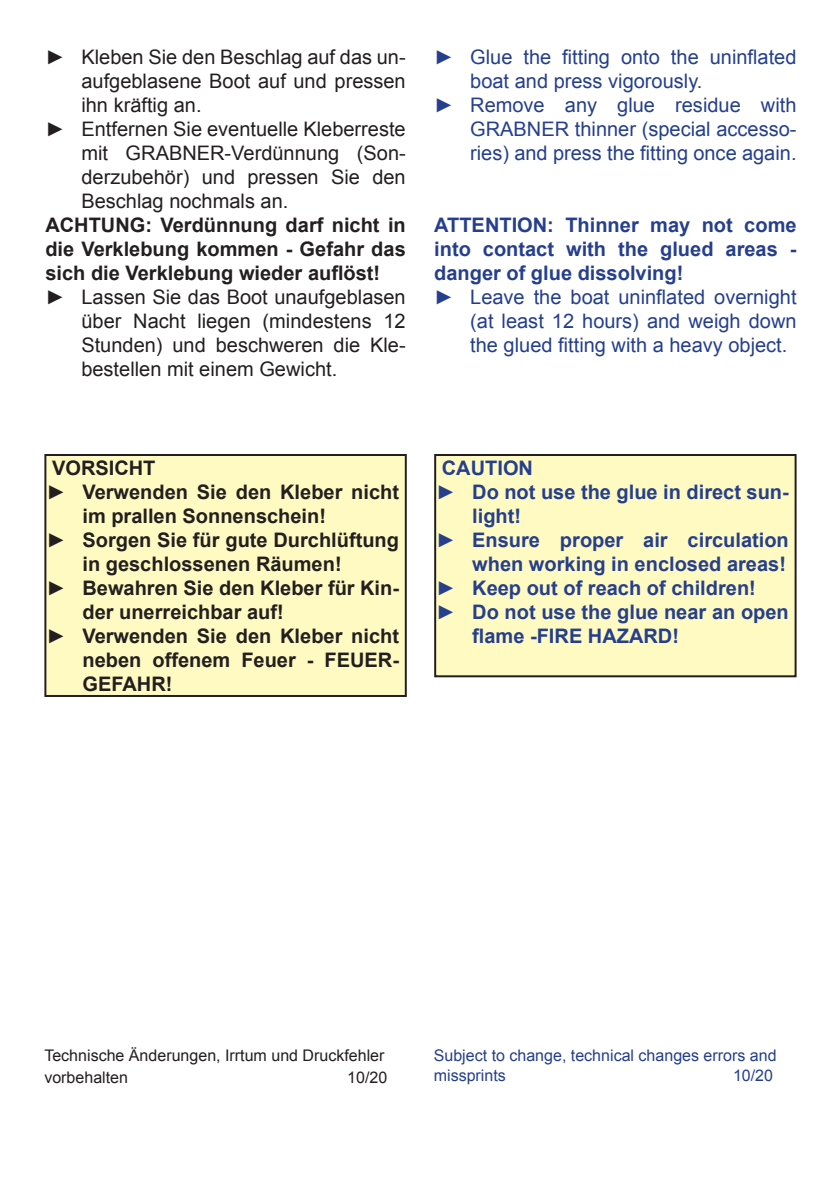
<style>
.page{position:relative;width:840px;height:1191px;background:#fff}
.page>*{position:absolute;margin:0;border:0;box-sizing:border-box;transform-origin:0 0}
.t1{font:700 20px "Arial";color:#231f20}
.t2{font:20px "Arial";color:#231f20}
.t3{font:700 20px "Arial";color:#253f8e}
.t4{font:20px "Arial";color:#253f8e}
.t5{font:16px/21.6px "Arial";color:#231f20}
.t6{font:16px/19.2px "Arial";color:#253f8e}
.s1{font-family:"Times New Roman"}
.s2{font-family:"Times New Roman";font-weight:400}
</style>
<div class="page">
<div style="left:45px;top:455px;width:360px;height:241px;background:#fffac1"></div>
<div style="left:44px;top:454px;width:362px;height:243px;border:2px solid #231f20"></div>
<div style="left:435px;top:455px;width:360px;height:221px;background:#fffac1"></div>
<div style="left:434px;top:454px;width:362px;height:223px;border:2px solid #231f20"></div>
<p class="t2" style="left:45px;top:44px;width:361px"><span class="s1">►</span> Kleben Sie den Beschlag auf das un-</p>
<p class="t2" style="left:81px;top:68px;width:325px">aufgeblasene Boot auf und pressen</p>
<p class="t2" style="left:81px;top:92px;width:122px">ihn kräftig an.</p>
<p class="t2" style="left:45px;top:116px;width:361px"><span class="s1">►</span> Entfernen Sie eventuelle Kleberreste</p>
<p class="t2" style="left:81px;top:140px;width:326px">mit GRABNER-Verdünnung (Son-</p>
<p class="t2" style="left:81px;top:164px;width:325px">derzubehör) und pressen Sie den</p>
<p class="t2" style="left:81px;top:188px;width:208px">Beschlag nochmals an.</p>
<p class="t1" style="left:45px;top:212px;width:16px">ACHTUNG</p>
<p class="t1" style="left:145px;top:212px;width:262px">: Verdünnung darf nicht in</p>
<p class="t1" style="left:45px;top:236px;width:361px">die Verklebung kommen - Gefahr das</p>
<p class="t1" style="left:45px;top:260px;width:336px">sich die Verklebung wieder auflöst!</p>
<p class="t2" style="left:45px;top:284px;width:361px"><span class="s1">►</span> Lassen Sie das Boot unaufgeblasen</p>
<p class="t2" style="left:81px;top:308px;width:325px">über Nacht liegen (mindestens 12</p>
<p class="t2" style="left:81px;top:332px;width:325px">Stunden) und beschweren die Kle-</p>
<p class="t2" style="left:81px;top:356px;width:257px">bestellen mit einem Gewicht.</p>
<p class="t4" style="left:434px;top:44px;width:363px"><span class="s1">►</span> Glue the fitting onto the uninflated</p>
<p class="t4" style="left:470px;top:68px;width:233px">boat and press vigorously.</p>
<p class="t4" style="left:434px;top:92px;width:363px"><span class="s1">►</span> Remove any glue residue with</p>
<p class="t4" style="left:470px;top:116px;width:327px">GRABNER thinner (special accesso-</p>
<p class="t4" style="left:470px;top:140px;width:328px">ries) and press the fitting once again.</p>
<p class="t3" style="left:434px;top:212px;width:14px">ATTENTION</p>
<p class="t3" style="left:547px;top:212px;width:251px">: Thinner may not come</p>
<p class="t3" style="left:434px;top:236px;width:363px">into contact with the glued areas -</p>
<p class="t3" style="left:434px;top:260px;width:250px">danger of glue dissolving!</p>
<p class="t4" style="left:434px;top:284px;width:363px"><span class="s1">►</span> Leave the boat uninflated overnight</p>
<p class="t4" style="left:470px;top:308px;width:328px">(at least 12 hours) and weigh down</p>
<p class="t4" style="left:470px;top:332px;width:318px">the glued fitting with a heavy object.</p>
<p class="t1" style="left:52px;top:454px;width:14px">VORSICHT</p>
<p class="t1" style="left:46px;top:478px;width:354px"><span class="s2">►</span> Verwenden Sie den Kleber nicht</p>
<p class="t1" style="left:82px;top:502px;width:245px">im prallen Sonnenschein!</p>
<p class="t1" style="left:46px;top:526px;width:354px"><span class="s2">►</span> Sorgen Sie für gute Durchlüftung</p>
<p class="t1" style="left:82px;top:550px;width:260px">in geschlossenen Räumen!</p>
<p class="t1" style="left:46px;top:574px;width:354px"><span class="s2">►</span> Bewahren Sie den Kleber für Kin-</p>
<p class="t1" style="left:82px;top:598px;width:203px">der unerreichbar auf!</p>
<p class="t1" style="left:46px;top:622px;width:354px"><span class="s2">►</span> Verwenden Sie den Kleber nicht</p>
<p class="t1" style="left:82px;top:646px;width:257px">neben offenem Feuer - FEUER</p>
<p class="t1" style="left:392px;top:646px;width:8px">-</p>
<p class="t1" style="left:82px;top:670px;width:15px">GEFAHR</p>
<p class="t1" style="left:166px;top:670px;width:8px">!</p>
<p class="t3" style="left:441px;top:454px;width:14px">CAUTION</p>
<p class="t3" style="left:436px;top:478px;width:354px"><span class="s2">►</span> Do not use the glue in direct sun-</p>
<p class="t3" style="left:472px;top:502px;width:50px">light!</p>
<p class="t3" style="left:436px;top:526px;width:354px"><span class="s2">►</span> Ensure proper air circulation</p>
<p class="t3" style="left:472px;top:550px;width:315px">when working in enclosed areas!</p>
<p class="t3" style="left:436px;top:574px;width:321px"><span class="s2">►</span> Keep out of reach of children!</p>
<p class="t3" style="left:436px;top:598px;width:354px"><span class="s2">►</span> Do not use the glue near an open</p>
<p class="t3" style="left:472px;top:622px;width:77px">flame -FIRE</p>
<p class="t3" style="left:587px;top:622px;width:15px">HAZARD</p>
<p class="t3" style="left:672px;top:622px;width:8px">!</p>
<p class="t5" style="left:44px;top:1045px;width:341px">Technische Änderungen, Irrtum und Druckfehler vorbehalten</p>
<p class="t5" style="left:347px;top:1066px;width:42px">10/20</p>
<p class="t6" style="left:433px;top:1046px;width:344px">Subject to change, technical changes errors and missprints</p>
<p class="t6" style="left:732px;top:1065px;width:42px">10/20</p>
</div>
